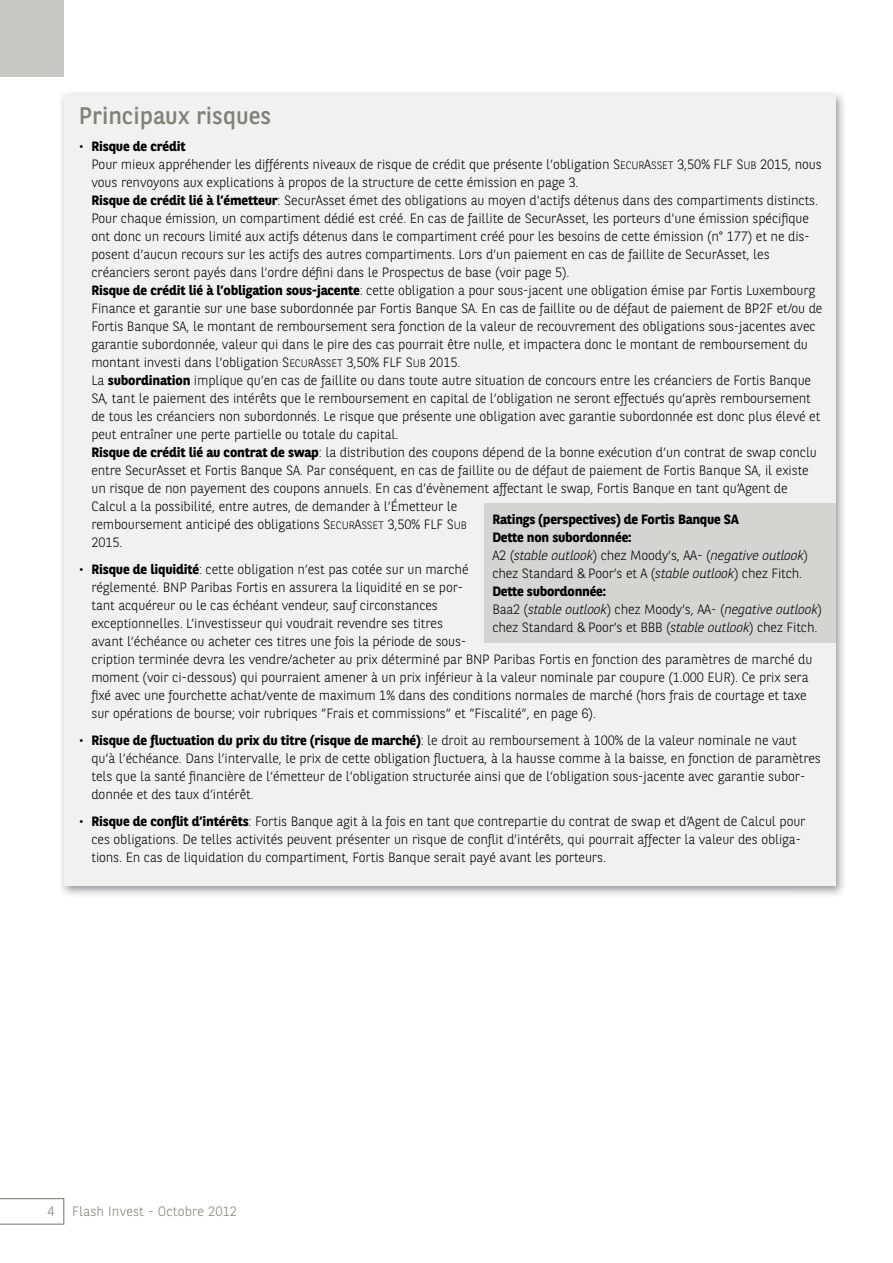
<style>
.page{position:relative;width:893px;height:1263px;background:#fff}
.page>*{position:absolute;margin:0;border:0;box-sizing:border-box;transform-origin:0 0}
.t1{font:24px "BNPP Sans";color:#818277}
.t2{font:300 13.5px/18px "BNPP Sans";letter-spacing:-.01em;color:#000}
.t3{font:300 13.5px "BNPP Sans";letter-spacing:.01em;color:#818277}
.s1{font-weight:700}
.s2{font-family:"BNPP Sans Light SC800";font-weight:400}
.s3{font-family:"BNPP Sans Light SC800";font-weight:400;font-size:10.8px}
.s4{font-style:italic}
</style>
<div class="page">
<div style="left:0;top:0;width:64px;height:77px;background:#c9c7c2"></div>
<img style="left:61px;top:93px;width:783px;height:802px">
<div style="left:64px;top:96px;width:771px;height:790px;background:#f2f1ef"></div>
<div style="left:484px;top:503px;width:351px;height:139px;background:#d6d4d0"></div>
<svg style="left:0;top:1198px;width:64px;height:27px"></svg>
<h1 class="t1" style="left:79px;top:99px;width:194px">Principaux risques</h1>
<p class="t2" style="left:91px;top:137px;width:733px;text-indent:-13px">• <span class="s1">Risque de crédit<br></span>Pour mieux appréhender les différents niveaux de risque de crédit que présente l’obligation <span class="s2">S</span><span class="s3">ECUR</span><span class="s2">A</span><span class="s3">SSET</span> 3,50% FLF <span class="s2">S</span><span class="s3">UB</span> 2015, nous vous renvoyons aux explications à propos de la structure de cette émission en page 3.<br><span class="s1">Risque de crédit lié à l’émetteur</span>: SecurAsset émet des obligations au moyen d'actifs détenus dans des compartiments distincts.<br>Pour chaque émission, un compartiment dédié est créé. En cas de faillite de SecurAsset, les porteurs d’une émission spécifique ont donc un recours limité aux actifs détenus dans le compartiment créé pour les besoins de cette émission (n° 177) et ne dis&shy;posent d’aucun recours sur les actifs des autres compartiments. Lors d’un paiement en cas de faillite de SecurAsset, les créanciers seront payés dans l’ordre défini dans le Prospectus de base (voir page 5).<br><span class="s1">Risque de crédit lié à l’obligation sous-jacente</span>: cette obligation a pour sous-jacent une obligation émise par Fortis Luxembourg Finance et garantie sur une base subordonnée par Fortis Banque SA. En cas de faillite ou de défaut de paiement de BP2F et/ou de Fortis Banque SA, le montant de remboursement sera fonction de la valeur de recouvrement des obligations sous-jacentes avec garantie subordonnée, valeur qui dans le pire des cas pourrait être nulle, et impactera donc le montant de remboursement du montant investi dans l’obligation <span class="s2">S</span><span class="s3">ECUR</span><span class="s2">A</span><span class="s3">SSET</span> 3,50% FLF <span class="s2">S</span><span class="s3">UB</span> 2015.<br>La <span class="s1">subordination</span> implique qu’en cas de faillite ou dans toute autre situation de concours entre les créanciers de Fortis Banque SA, tant le paiement des intérêts que le remboursement en capital de l’obligation ne seront effectués qu’après remboursement de tous les créanciers non subordonnés. Le risque que présente une obligation avec garantie subordonnée est donc plus élevé et peut entraîner une perte partielle ou totale du capital.<br><span class="s1">Risque de crédit lié au contrat de swap</span>: la distribution des coupons dépend de la bonne exécution d’un contrat de swap conclu entre SecurAsset et Fortis Banque SA. Par conséquent, en cas de faillite ou de défaut de paiement de Fortis Banque SA, il existe un risque de non payement des coupons annuels. En cas d’évènement affectant le swap, Fortis Banque en tant qu’Agent de Calcul a la possibilité, entre autres, de demander à l’émetteur le<br>remboursement anticipé des obligations <span class="s2">S</span><span class="s3">ECUR</span><span class="s2">A</span><span class="s3">SSET</span> 3,50% FLF <span class="s2">S</span><span class="s3">UB<br></span>2015.</p>
<p class="t2" style="left:91px;top:560px;width:722px;text-indent:-13px">• <span class="s1">Risque de liquidité</span>: cette obligation n’est pas cotée sur un marché<br>réglementé. BNP Paribas Fortis en assurera la liquidité en se por-<br>tant acquéreur ou le cas échéant vendeur, sauf circonstances<br>exceptionnelles. L’investisseur qui voudrait revendre ses titres<br>avant l’échéance ou acheter ces titres une fois la période de sous-<br>cription terminée devra les vendre/acheter au prix déterminé par BNP Paribas Fortis en fonction des paramètres de marché du moment (voir ci-dessous) qui pourraient amener à un prix inférieur à la valeur nominale par coupure (1.000 EUR). Ce prix sera fixé avec une fourchette achat/vente de maximum 1% dans des conditions normales de marché (hors frais de courtage et taxe sur opérations de bourse; voir rubriques ”Frais et commissions” et ”Fiscalité”, en page 6).</p>
<p class="t2" style="left:91px;top:731px;width:731px;text-indent:-13px">• <span class="s1">Risque de fluctuation du prix du titre (risque de marché)</span>: le droit au remboursement à 100% de la valeur nominale ne vaut qu’à l’échéance. Dans l’intervalle, le prix de cette obligation fluctuera, à la hausse comme à la baisse, en fonction de paramètres tels que la santé financière de l’émetteur de l’obligation structurée ainsi que de l’obligation sous-jacente avec garantie subor&shy;donnée et des taux d’intérêt.</p>
<p class="t2" style="left:91px;top:812px;width:716px;text-indent:-13px">• <span class="s1">Risque de conflit d’intérêts</span>: Fortis Banque agit à la fois en tant que contrepartie du contrat de swap et d’Agent de Calcul pour ces obligations. De telles activités peuvent présenter un risque de conflit d’intérêts, qui pourrait affecter la valeur des obliga&shy;tions. En cas de liquidation du compartiment, Fortis Banque serait payé avant les porteurs.</p>
<p class="t2" style="left:492px;top:510px;width:331px"><span class="s1">Ratings (perspectives) de Fortis Banque Sa<br>Dette non subordonnée:<br></span>A2 (<span class="s4">stable outlook</span>) chez Moody’s, AA- (<span class="s4">negative outlook</span>) chez Standard &amp; Poor’s et A (<span class="s4">stable outlook</span>) chez Fitch.<br><span class="s1">Dette subordonnée:<br></span>Baa2 (<span class="s4">stable outlook</span>) chez Moody’s, AA- (<span class="s4">negative outlook</span>) chez Standard &amp; Poor’s et BBB (<span class="s4">stable outlook</span>) chez Fitch.</p>
<p class="t3" style="left:48px;top:1202px;width:9px">4</p>
<p class="t3" style="left:72px;top:1202px;width:166px">Flash Invest - Octobre 2012</p>
</div>
